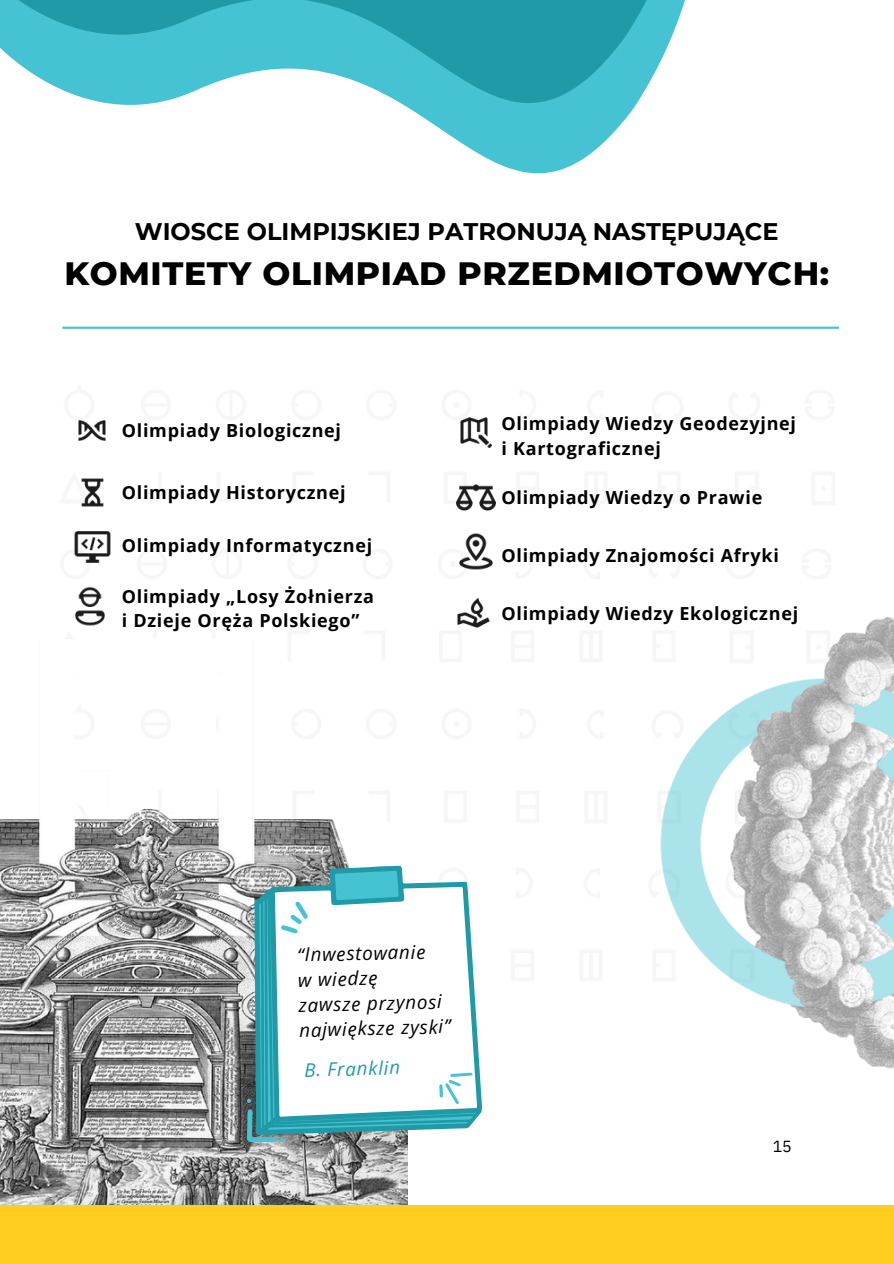
<style>
.page{position:relative;width:894px;height:1264px;background:#fff}
.page>*{position:absolute;margin:0;border:0;box-sizing:border-box;transform-origin:0 0}
.t1{font:800 33px "Montserrat";letter-spacing:.02em;color:#000}
.t2{font:700 24px "Montserrat";color:#000}
.t3{font:italic 18.9px/25px "Open Sans";color:#000}
.t4{font:italic 18.9px "Open Sans";color:#219aa8}
.t5{font:700 18px/24.8px "Open Sans";letter-spacing:.04em;color:#000}
.t6{font:16.05px "IBM Plex Sans";color:#000}
</style>
<div class="page">
<svg style="left:0;top:0;width:685px;height:174px"></svg>
<hr style="left:62px;top:326px;width:776px;height:3px;background:#4dc3d1">
<img style="left:78px;top:420px;width:28px;height:21px">
<img style="left:81px;top:478px;width:23px;height:29px">
<img style="left:74px;top:531px;width:37px;height:32px">
<img style="left:460px;top:417px;width:31px;height:31px">
<img style="left:456px;top:484px;width:39px;height:27px">
<img style="left:457px;top:597px;width:33px;height:31px">
<img style="left:459px;top:533px;width:34px;height:37px">
<img style="left:75px;top:586px;width:30px;height:40px">
<img style="left:0;top:808px;width:407px;height:396px">
<div style="left:0;top:1204px;width:893px;height:59px;background:#ffcd20"></div>
<svg style="left:254px;top:865px;width:228px;height:255px"></svg>
<svg style="left:259px;top:870px;width:216px;height:254px"></svg>
<svg style="left:247px;top:901px;width:225px;height:240px"></svg>
<img style="left:660px;top:617px;width:233px;height:452px">
<p class="t2" style="left:135px;top:217px;width:645px">WIOSCE OLIMPIJSKIEJ PATRONUJĄ NASTĘPUJĄCE</p>
<h3 class="t1" style="left:64px;top:253px;width:766px">KOMITETY OLIMPIAD PRZEDMIOTOWYCH:</h3>
<p class="t5" style="left:122px;top:418px;width:221px">Olimpiady Biologicznej</p>
<h1 class="t5" style="left:122px;top:479px;width:225px">Olimpiady Historycznej</h1>
<p class="t5" style="left:122px;top:533px;width:252px">Olimpiady Informatycznej</p>
<h3 class="t5" style="left:122px;top:583px;width:254px">Olimpiady „Losy Żołnierza i Dzieje Oręża Polskiego”</h3>
<p class="t5" style="left:501px;top:411px;width:296px">Olimpiady Wiedzy Geodezyjnej i Kartograficznej</p>
<h3 class="t5" style="left:501px;top:485px;width:262px">Olimpiady Wiedzy o Prawie</h3>
<h3 class="t5" style="left:501px;top:542px;width:279px">Olimpiady Znajomości Afryki</h3>
<h3 class="t5" style="left:501px;top:601px;width:298px">Olimpiady Wiedzy Ekologicznej</h3>
<h3 class="t3" style="left:297px;top:941px;width:130px;rotate:-1deg">“Inwestowanie</h3>
<p class="t3" style="left:298px;top:966px;width:81px;rotate:-1deg">w wiedzę</p>
<h3 class="t3" style="left:298px;top:991px;width:153px;rotate:-1deg">zawsze przynosi największe zyski”</h3>
<p class="t4" style="left:304px;top:1055px;width:97px;rotate:-1deg">B. Franklin</p>
<h3 class="t6" style="left:772px;top:1135px;width:21px">15</h3>
</div>
